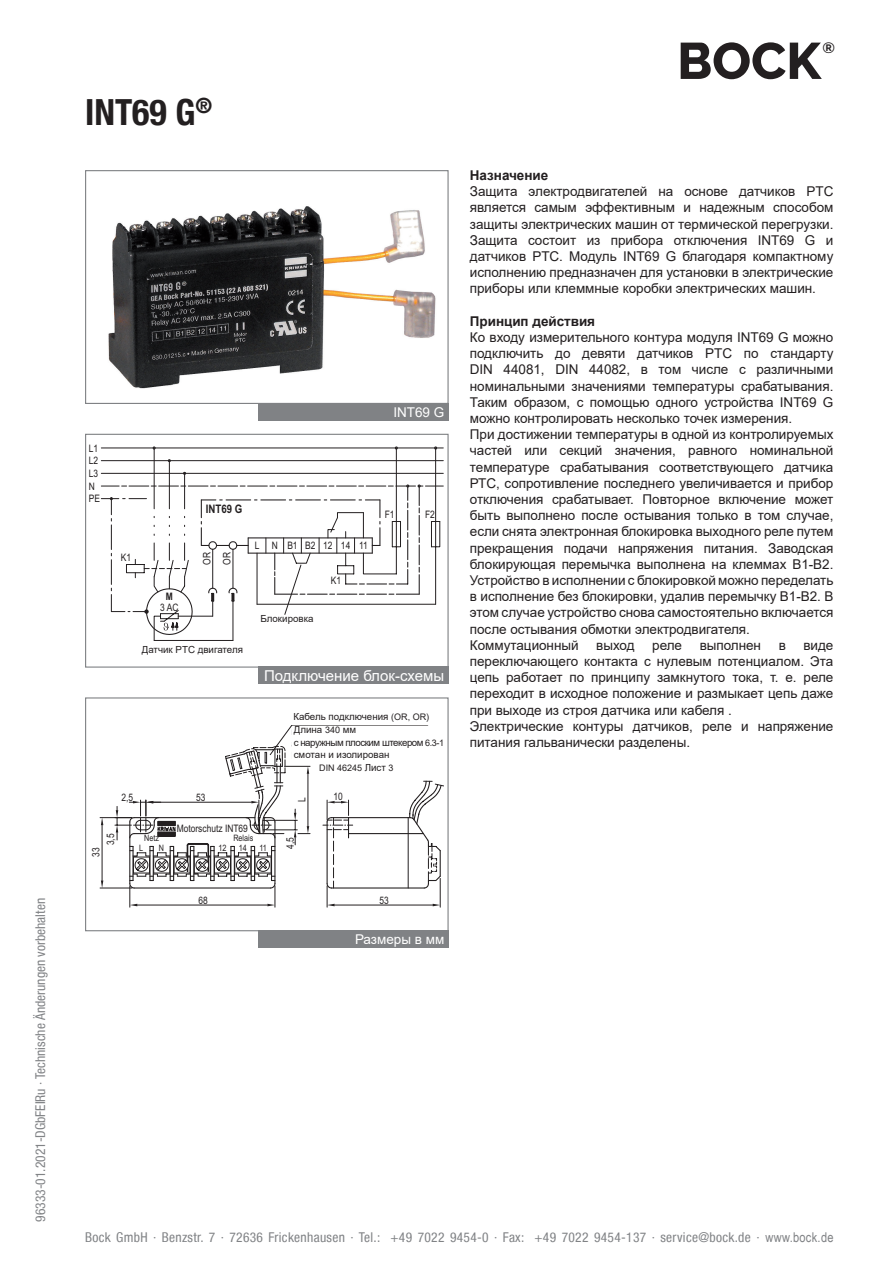
<style>
.page{position:relative;width:893px;height:1263px;background:#fff}
.page>*{position:absolute;margin:0;border:0;box-sizing:border-box;transform-origin:0 0}
.t1{font:800 51.15px "Raleway";color:#231f20}
.t2{font:700 condensed 36px "Helvetica Neue LT";color:#231f20}
.t3{font:15px "Arial";color:#fff}
.t4{font:700 14.85px "Raleway";color:#231f20}
.t5{font:13.5px/16.2px "Arial";letter-spacing:-.005em;color:#231f20;text-align:justify}
.t6{font:condensed 13.5px "Helvetica Neue LT";letter-spacing:.025em;color:#808285}
.t7{font:condensed 13.5px "Helvetica Neue LT";color:#808285}
.t8{font:700 13.5px "Arial";letter-spacing:-.005em;color:#231f20}
.t9{font:13.5px "Arial";color:#fff}
.t10{font:700 11.7px "Arial Narrow";color:#231f20}
.t11{font:10.35px/12.3px "Arial Narrow";color:#231f20}
.t12{font:9.75px/12.6px "Arial";letter-spacing:-.04em;color:#231f20}
.t13{font:9.75px "Arial";color:#231f20}
.t14{font:9px "Arial";color:#231f20}
.t15{font:8.85px "Arial Narrow";color:#231f20}
.s1{font-weight:700}
.s2{font-size:9px}
.s3{font-size:9.75px}
.s4{font-family:"Arial Narrow";font-stretch:normal}
</style>
<div class="page">
<div style="left:85px;top:170px;width:364px;height:234px;border:1px solid #808285"></div>
<div style="left:85px;top:434px;width:364px;height:234px;border:1px solid #808285"></div>
<div style="left:85px;top:697px;width:364px;height:234px;border:1px solid #808285"></div>
<div style="left:258px;top:403px;width:191px;height:17px;background:#808285"></div>
<div style="left:258px;top:667px;width:191px;height:17px;background:#808285"></div>
<div style="left:258px;top:931px;width:191px;height:17px;background:#808285"></div>
<hr style="left:102px;top:825px;width:1px;height:55px;background:#231f20">
<hr style="left:100px;top:888px;width:32px;height:1px;background:#231f20">
<hr style="left:100px;top:817px;width:32px;height:1px;background:#231f20">
<svg style="left:101px;top:818px;width:2px;height:7px"></svg>
<svg style="left:101px;top:880px;width:2px;height:8px"></svg>
<svg style="left:115px;top:725px;width:329px;height:182px"></svg>
<svg style="left:101px;top:446px;width:342px;height:195px"></svg>
<img style="left:108px;top:206px;width:328px;height:183px">
<div style="left:292px;top:726px;width:154px;height:36px;background:#fff"></div>
<div style="left:259px;top:615px;width:56px;height:12px;background:#fff"></div>
<p class="t7" style="left:33px;top:1222px;width:325px;rotate:-90deg">96333-01.2021-DGbFEIRu · Technische Änderungen vorbehalten</p>
<p class="t2" style="left:85px;top:90px;width:129px">INT69 G<sup>®</sup></p>
<p class="t11" style="left:89px;top:442px;width:11px;line-height:11.7px">L1<br>L2</p>
<p class="t11" style="left:89px;top:467px;width:13px">L3<br>N<br>PE</p>
<p class="t9" style="left:393px;top:403px;width:53px">INT69 G</p>
<p class="t10" style="left:206px;top:500px;width:38px">INT69 G</p>
<p class="t11" style="left:121px;top:551px;width:12px">K1</p>
<p class="t11" style="left:196px;top:565px;width:14px;line-height:20.1px;rotate:-90deg">OR<br>OR</p>
<p class="t11" style="left:160px;top:591px;width:20px;line-height:10.4px;text-align:center"><span class="s1">M<br></span>3 AC</p>
<p class="t11" style="left:147px;top:641px;width:42px">Motot PTC</p>
<p class="t13" style="left:142px;top:643px;width:103px">Датчик PTC двигателя</p>
<p class="t11" style="left:255px;top:539px;width:6px">L</p>
<p class="t11" style="left:272px;top:539px;width:98px">N B1 B2 12 14 11</p>
<p class="t11" style="left:331px;top:574px;width:12px">K1</p>
<p class="t13" style="left:260px;top:612px;width:55px">Блокировка</p>
<p class="t11" style="left:261px;top:613px;width:49px">Verriegelung</p>
<p class="t11" style="left:385px;top:508px;width:11px">F1</p>
<p class="t11" style="left:425px;top:508px;width:11px">F2</p>
<p class="t3" style="left:264px;top:665px;width:182px">Подключение блок-схемы</p>
<p class="t13" style="left:293px;top:710px;width:137px">Кабель подключения <span class="s2">(OR, OR)</span></p>
<p class="t12" style="left:294px;top:723px;width:152px">Длина <span class="s2">340</span> мм<br>c наружным плоским штекером <span class="s2">6.3-1 </span>смотан и изолирован</p>
<p class="t11" style="left:292px;top:712px;width:138px">Anschlusskabel (OR, OR) L=340mm mit Flachsteckhülse 6.3-1 abgewinkelt und isoliert<br>DIN 46245 Blatt 3</p>
<p class="t14" style="left:319px;top:762px;width:76px">DIN 46245 <span class="s3">Лист</span> 3</p>
<p class="t11" style="left:122px;top:791px;width:13px">2,5</p>
<p class="t11" style="left:196px;top:791px;width:11px">53</p>
<p class="t11" style="left:295px;top:802px;width:6px;rotate:-90deg">L</p>
<p class="t11" style="left:177px;top:821px;width:73px">Motorschutz INT69</p>
<p class="t11" style="left:104px;top:845px;width:13px;rotate:-90deg">3,5</p>
<p class="t11" style="left:284px;top:849px;width:13px;rotate:-90deg">4,5</p>
<p class="t15" style="left:144px;top:832px;width:16px">Netz</p>
<p class="t15" style="left:233px;top:832px;width:22px">Relais</p>
<p class="t15" style="left:159px;top:841px;width:7px">N</p>
<p class="t15" style="left:218px;top:841px;width:10px">12</p>
<p class="t15" style="left:239px;top:841px;width:10px">14</p>
<p class="t15" style="left:259px;top:841px;width:9px">11</p>
<p class="t15" style="left:139px;top:841px;width:6px">L</p>
<p class="t11" style="left:89px;top:857px;width:11px;rotate:-90deg">33</p>
<p class="t11" style="left:333px;top:790px;width:11px">10</p>
<p class="t11" style="left:198px;top:893px;width:11px">68</p>
<p class="t11" style="left:379px;top:893px;width:11px">53</p>
<p class="t9" style="left:355px;top:930px;width:91px">Размеры в мм</p>
<h1 class="t1" style="left:677px;top:32px;width:145px">BOCK</h1>
<p class="t4" style="left:823px;top:39px;width:14px">®</p>
<p class="t8" style="left:470px;top:166px;width:80px">Назначение</p>
<p class="t5" style="left:470px;top:183px;width:365px">Защита электродвигателей на основе датчиков PTC является самым эффективным и надежным способом защиты электрических машин от термической перегрузки.<br>Защита состоит из прибора отключения INT69 G и датчиков PTC. Модуль INT69 G благодаря компактному исполнению предназначен для установки в электрические приборы или клеммные коробки электрических машин.</p>
<p class="t8" style="left:470px;top:311px;width:127px">Принцип действия</p>
<p class="t5" style="left:470px;top:329px;width:365px">Ко входу измерительного контура модуля INT69 G можно подключить до девяти датчиков PTC по стандарту DIN 44081, DIN 44082, в том числе с различными номинальными значениями температуры срабатывания.<br>Таким образом, с помощью одного устройства INT69 G можно контролировать несколько точек измерения.</p>
<p class="t5" style="left:470px;top:426px;width:365px">При достижении температуры в одной из контролируемых частей или секций значения, равного номинальной температуре срабатывания соответствующего датчика РТС, сопротивление последнего увеличивается и прибор отключения срабатывает. Повторное включение может быть выполнено после остывания только в том случае, если снята электронная блокировка выходного реле путем прекращения подачи напряжения питания. Заводская блокирующая перемычка выполнена на клеммах B1-B2.<br>Устройство в исполнении с блокировкой можно переделать в исполнение без блокировки, удалив перемычку B1-B2. В этом случае устройство снова самостоятельно включается после остывания обмотки электродвигателя.</p>
<p class="t5" style="left:470px;top:637px;width:110px">Коммутационный</p>
<p class="t5" style="left:596px;top:637px;width:40px">выход</p>
<p class="t5" style="left:652px;top:637px;width:31px">реле</p>
<p class="t5" style="left:700px;top:637px;width:63px">выполнен</p>
<p class="t5" style="left:779px;top:637px;width:9px">в</p>
<p class="t5" style="left:470px;top:637px;width:365px;text-indent:334px">виде переключающего контакта с нулевым потенциалом. Эта цепь работает по принципу замкнутого тока, т. е. реле переходит в исходное положение и размыкает цепь даже при выходе из строя датчика или кабеля .</p>
<p class="t5" style="left:470px;top:718px;width:365px">Электрические контуры датчиков, реле и напряжение питания гальванически разделены.</p>
<p class="t6" style="left:85px;top:1229px;width:750px">Bock GmbH · Benzstr. 7 · 72636 Frickenhausen · Tel.: +49 7022 9454-0 · Fax: +49 7022 9454-137 · service@bock.de · <span class="s4">www.bock.de</span></p>
</div>
